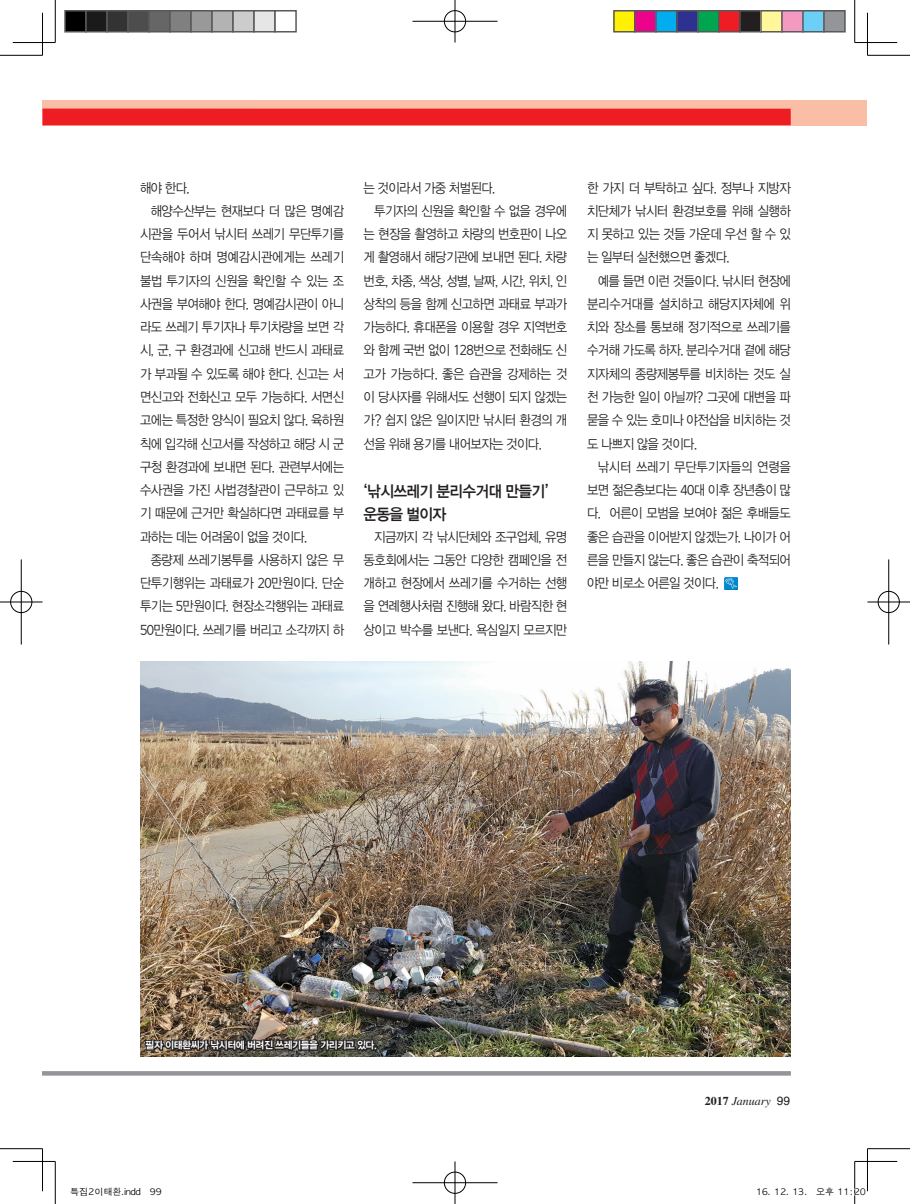
<style>
.page{position:relative;width:910px;height:1204px;background:#fff}
.page>*{position:absolute;margin:0;border:0;box-sizing:border-box;transform-origin:0 0}
.본문{font:15.75px "DX Ngo Std 40";letter-spacing:-.05em;color:#231f20;scale:.93 1}
.본문-2{font:13.5px/23.2px "DX Ngo Std 20";letter-spacing:-.05em;color:#231f20;text-align:justify;scale:.9 1}
.정규{font:italic 12px "Times LT Std";color:#231f20}
.본문-3{font:10.05px "DX Ngo Std 50";letter-spacing:-.05em;color:#fff;scale:.95 1}
.t1{font:9px "Apple Gothic";color:#000}
.s1{font-weight:700;font-style:normal}
.s2{font-family:"Helvetica LT Std";font-style:normal}
</style>
<div class="page">
<img style="left:140px;top:661px;width:651px;height:395px">
<div style="left:43px;top:100px;width:824px;height:25px;background:#fabda6"></div>
<svg style="left:144px;top:1038px;width:233px;height:14px;background:#3a342f"></svg>
<div style="left:43px;top:109px;width:748px;height:16px;background:#ee1d23"></div>
<svg style="left:43px;top:1071px;width:748px;height:4px;background:#96989b"></svg>
<svg style="left:724px;top:577px;width:13px;height:12px"></svg>
<hr style="left:0;top:55px;width:43px;height:1px;background:#000">
<hr style="left:867px;top:55px;width:43px;height:1px;background:#000">
<hr style="left:0;top:1148px;width:43px;height:1px;background:#000">
<hr style="left:867px;top:1148px;width:43px;height:1px;background:#000">
<hr style="left:55px;top:0;width:1px;height:43px;background:#000">
<hr style="left:55px;top:1161px;width:1px;height:42px;background:#000">
<hr style="left:854px;top:0;width:1px;height:43px;background:#000">
<hr style="left:854px;top:1161px;width:1px;height:42px;background:#000">
<hr style="left:13px;top:42px;width:42px;height:1px;background:#000">
<hr style="left:855px;top:42px;width:42px;height:1px;background:#000">
<hr style="left:13px;top:1161px;width:42px;height:1px;background:#000">
<hr style="left:855px;top:1161px;width:42px;height:1px;background:#000">
<hr style="left:42px;top:13px;width:1px;height:42px;background:#000">
<hr style="left:42px;top:1148px;width:1px;height:43px;background:#000">
<hr style="left:867px;top:13px;width:1px;height:42px;background:#000">
<hr style="left:867px;top:1148px;width:1px;height:43px;background:#000">
<div style="left:443px;top:10px;width:24px;height:23px;border:2px solid #fff;border-radius:50%"></div>
<hr style="left:412px;top:20px;width:85px;height:2px;background:#fff">
<hr style="left:454px;top:0;width:2px;height:43px;background:#fff">
<div style="left:444px;top:10px;width:22px;height:22px;border:1px solid #000;border-radius:50%"></div>
<hr style="left:412px;top:21px;width:85px;height:1px;background:#000">
<hr style="left:455px;top:0;width:1px;height:43px;background:#000">
<div style="left:443px;top:1170px;width:24px;height:24px;border:2px solid #fff;border-radius:50%"></div>
<hr style="left:412px;top:1181px;width:85px;height:2px;background:#fff">
<hr style="left:454px;top:1161px;width:2px;height:42px;background:#fff">
<div style="left:444px;top:1171px;width:22px;height:22px;border:1px solid #000;border-radius:50%"></div>
<hr style="left:412px;top:1182px;width:85px;height:1px;background:#000">
<hr style="left:455px;top:1161px;width:1px;height:42px;background:#000">
<div style="left:10px;top:590px;width:23px;height:23px;border:2px solid #fff;border-radius:50%"></div>
<hr style="left:0;top:601px;width:43px;height:2px;background:#fff">
<hr style="left:20px;top:559px;width:2px;height:85px;background:#fff">
<div style="left:10px;top:591px;width:22px;height:21px;border:1px solid #000;border-radius:50%"></div>
<hr style="left:0;top:601px;width:43px;height:1px;background:#000">
<hr style="left:21px;top:559px;width:1px;height:85px;background:#000">
<div style="left:877px;top:590px;width:23px;height:23px;border:2px solid #fff;border-radius:50%"></div>
<hr style="left:867px;top:601px;width:43px;height:2px;background:#fff">
<hr style="left:888px;top:559px;width:2px;height:85px;background:#fff">
<div style="left:878px;top:591px;width:22px;height:21px;border:1px solid #000;border-radius:50%"></div>
<hr style="left:867px;top:601px;width:43px;height:1px;background:#000">
<hr style="left:888px;top:559px;width:1px;height:85px;background:#000">
<div style="left:65px;top:11px;width:21px;height:21px;background:#000"></div>
<div style="left:64px;top:10px;width:23px;height:23px;border:2px solid #595959"></div>
<div style="left:86px;top:11px;width:21px;height:21px;background:#1a1a1a"></div>
<div style="left:85px;top:10px;width:23px;height:23px;border:2px solid #595959"></div>
<div style="left:107px;top:11px;width:21px;height:21px;background:#333"></div>
<div style="left:106px;top:10px;width:23px;height:23px;border:2px solid #595959"></div>
<div style="left:128px;top:11px;width:21px;height:21px;background:#4d4d4d"></div>
<div style="left:127px;top:10px;width:23px;height:23px;border:2px solid #595959"></div>
<div style="left:149px;top:11px;width:21px;height:21px;background:#666"></div>
<div style="left:148px;top:10px;width:23px;height:23px;border:2px solid #595959"></div>
<div style="left:170px;top:11px;width:21px;height:21px;background:#808080"></div>
<div style="left:169px;top:10px;width:23px;height:23px;border:2px solid #595959"></div>
<div style="left:191px;top:11px;width:21px;height:21px;background:#999"></div>
<div style="left:190px;top:10px;width:23px;height:23px;border:2px solid #595959"></div>
<div style="left:212px;top:11px;width:21px;height:21px;background:#b3b3b3"></div>
<div style="left:211px;top:10px;width:23px;height:23px;border:2px solid #595959"></div>
<div style="left:233px;top:11px;width:21px;height:21px;background:#ccc"></div>
<div style="left:232px;top:10px;width:23px;height:23px;border:2px solid #595959"></div>
<div style="left:254px;top:11px;width:21px;height:21px;background:#e6e6e6"></div>
<div style="left:253px;top:10px;width:23px;height:23px;border:2px solid #595959"></div>
<div style="left:274px;top:10px;width:23px;height:23px;border:2px solid #595959"></div>
<div style="left:614px;top:11px;width:21px;height:21px;background:#fff101"></div>
<div style="left:613px;top:10px;width:23px;height:23px;border:2px solid #595959"></div>
<div style="left:635px;top:11px;width:21px;height:21px;background:#ed028c"></div>
<div style="left:634px;top:10px;width:23px;height:23px;border:2px solid #595959"></div>
<div style="left:656px;top:11px;width:21px;height:21px;background:#00aeef"></div>
<div style="left:655px;top:10px;width:23px;height:23px;border:2px solid #595959"></div>
<div style="left:677px;top:11px;width:21px;height:21px;background:#2e3092"></div>
<div style="left:676px;top:10px;width:23px;height:23px;border:2px solid #595959"></div>
<div style="left:698px;top:11px;width:21px;height:21px;background:#00a54f"></div>
<div style="left:697px;top:10px;width:23px;height:23px;border:2px solid #595959"></div>
<div style="left:719px;top:11px;width:21px;height:21px;background:#ee1d23"></div>
<div style="left:718px;top:10px;width:23px;height:23px;border:2px solid #595959"></div>
<div style="left:740px;top:11px;width:21px;height:21px;background:#231f20"></div>
<div style="left:739px;top:10px;width:23px;height:23px;border:2px solid #595959"></div>
<div style="left:761px;top:11px;width:21px;height:21px;background:#fff79a"></div>
<div style="left:760px;top:10px;width:23px;height:23px;border:2px solid #595959"></div>
<div style="left:782px;top:11px;width:21px;height:21px;background:#f499c2"></div>
<div style="left:781px;top:10px;width:23px;height:23px;border:2px solid #595959"></div>
<div style="left:803px;top:11px;width:21px;height:21px;background:#6bcff6"></div>
<div style="left:802px;top:10px;width:23px;height:23px;border:2px solid #595959"></div>
<div style="left:824px;top:11px;width:21px;height:21px;background:#939598"></div>
<div style="left:823px;top:10px;width:23px;height:23px;border:2px solid #595959"></div>
<svg style="left:854px;top:1186px;width:2px;height:10px"></svg>
<p class="본문-2" style="left:140px;top:177px;width:57px">해야 한다.</p>
<p class="본문-2" style="left:140px;top:200px;width:228px;text-indent:11px">해양수산부는 현재보다 더 많은 명예감 시관을 두어서 낚시터 쓰레기 무단투기를 단속해야 하며 명예감시관에게는 쓰레기 불법 투기자의 신원을 확인할 수 있는 조 사권을 부여해야 한다. 명예감시관이 아니 라도 쓰레기 투기자나 투기차량을 보면 각 시, 군, 구 환경과에 신고해 반드시 과태료 가 부과될 수 있도록 해야 한다. 신고는 서 면신고와 전화신고 모두 가능하다. 서면신 고에는 특정한 양식이 필요치 않다. 육하원 칙에 입각해 신고서를 작성하고 해당 시 군 구청 환경과에 보내면 된다. 관련부서에는 수사권을 가진 사법경찰관이 근무하고 있 기 때문에 근거만 확실하다면 과태료를 부 과하는 데는 어려움이 없을 것이다.</p>
<p class="본문-2" style="left:140px;top:549px;width:228px;text-indent:11px">종량제 쓰레기봉투를 사용하지 않은 무 단투기행위는 과태료가 20만원이다. 단순 투기는 5만원이다. 현장소각행위는 과태료 50만원이다. 쓰레기를 버리고 소각까지 하</p>
<p class="본문-2" style="left:364px;top:177px;width:148px">는 것이라서 가중 처벌된다.</p>
<p class="본문-2" style="left:364px;top:200px;width:228px;text-indent:11px">투기자의 신원을 확인할 수 없을 경우에 는 현장을 촬영하고 차량의 번호판이 나오 게 촬영해서 해당기관에 보내면 된다. 차량 번호, 차종, 색상, 성별, 날짜, 시간, 위치, 인 상착의 등을 함께 신고하면 과태료 부과가 가능하다. 휴대폰을 이용할 경우 지역번호 와 함께 국번 없이 128번으로 전화해도 신 고가 가능하다. 좋은 습관을 강제하는 것 이 당사자를 위해서도 선행이 되지 않겠는 가? 쉽지 않은 일이지만 낚시터 환경의 개 선을 위해 용기를 내어보자는 것이다.</p>
<p class="본문" style="left:364px;top:483px;width:201px">‘낚시쓰레기 분리수거대 만들기’</p>
<p class="본문" style="left:364px;top:506px;width:91px">운동을 벌이자</p>
<p class="본문-2" style="left:364px;top:525px;width:228px;text-indent:11px">지금까지 각 낚시단체와 조구업체, 유명 동호회에서는 그동안 다양한 캠페인을 전 개하고 현장에서 쓰레기를 수거하는 선행 을 연례행사처럼 진행해 왔다. 바람직한 현 상이고 박수를 보낸다. 욕심일지 모르지만</p>
<p class="본문-2" style="left:587px;top:177px;width:228px">한 가지 더 부탁하고 싶다. 정부나 지방자 치단체가 낚시터 환경보호를 위해 실행하 지 못하고 있는 것들 가운데 우선 할 수 있 는 일부터 실천했으면 좋겠다.</p>
<p class="본문-2" style="left:587px;top:270px;width:228px;text-indent:11px">예를 들면 이런 것들이다. 낚시터 현장에 분리수거대를 설치하고 해당지자체에 위 치와 장소를 통보해 정기적으로 쓰레기를 수거해 가도록 하자. 분리수거대 곁에 해당 지자체의 종량제봉투를 비치하는 것도 실 천 가능한 일이 아닐까? 그곳에 대변을 파 묻을 수 있는 호미나 야전삽을 비치하는 것 도 나쁘지 않을 것이다.</p>
<p class="본문-2" style="left:587px;top:456px;width:228px;text-indent:11px">낚시터 쓰레기 무단투기자들의 연령을 보면 젊은층보다는 40대 이후 장년층이 많 다. 어른이 모범을 보여야 젊은 후배들도 좋은 습관을 이어받지 않겠는가. 나이가 어 른을 만들지 않는다. 좋은 습관이 축적되어 야만 비로소 어른일 것이다.</p>
<p class="본문-3" style="left:146px;top:1039px;width:245px">필자 이태환씨가 낚시터에 버려진 쓰레기들을 가리키고 있다.</p>
<p class="정규" style="left:705px;top:1094px;width:87px"><span class="s1">2017</span> January <span class="s2">99</span></p>
<p class="t1" style="left:70px;top:1186px;width:93px">특집2이태환.indd 99</p>
<p class="t1" style="left:756px;top:1186px;width:112px">16. 12. 13. 오후 11:20</p>
</div>
